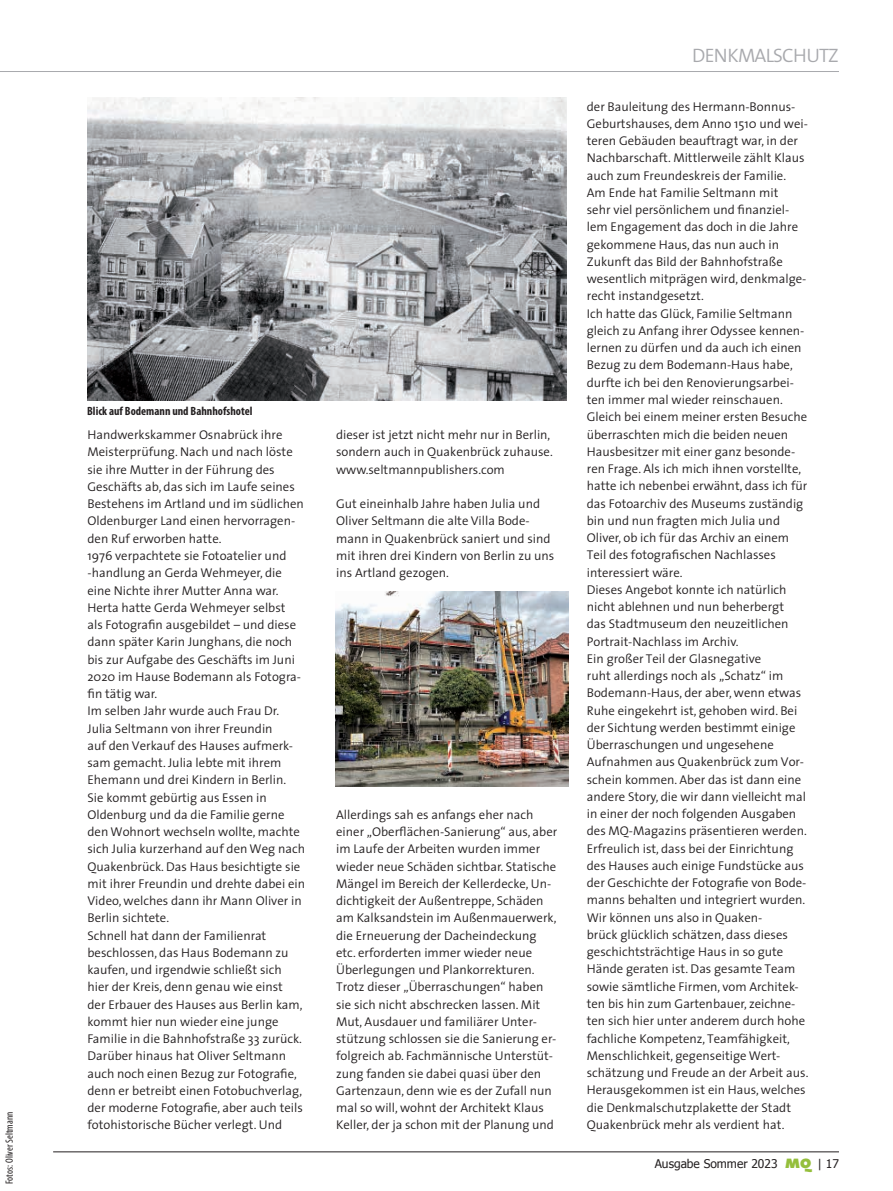
<style>
.page{position:relative;width:893px;height:1191px;background:#fff}
.page>*{position:absolute;margin:0;border:0;box-sizing:border-box;transform-origin:0 0}
.t1{font:300 19.5px "The Sans";letter-spacing:-.035em;color:#a8a9ad}
.t2{font:300 12.75px/17.2px "The Sans";color:#231f20}
.t3{font:700 condensed 12px "Myriad Pro";color:#231f20}
.t4{font:12px "Tahoma";color:#231f20}
.t5{font:condensed 10.5px "Myriad Pro";color:#231f20}
.s1{font-family:"The Sans Black Caps";font-size:18px;color:#95bf3c}
</style>
<div class="page">
<hr style="left:53px;top:1151px;width:786px;height:1px;background:#231f20">
<hr style="left:0;top:71px;width:839px;height:1px;background:#a8a9ad">
<img style="left:87px;top:97px;width:480px;height:304px">
<img style="left:336px;top:591px;width:232px;height:196px">
<p class="t5" style="left:3px;top:1184px;width:74px;rotate:-90deg">Fotos: Oliver Seltmann</p>
<p class="t3" style="left:87px;top:403px;width:167px">Blick auf Bodemann und Bahnhofshotel</p>
<p class="t2" style="left:87px;top:426px;width:219px">Handwerkskammer Osnabrück ihre Meisterprüfung. Nach und nach löste sie ihre Mutter in der Führung des Geschäfts ab, das sich im Laufe seines Bestehens im Artland und im südlichen Oldenburger Land einen hervorragen&shy;den Ruf erworben hatte.<br>1976 verpachtete sie Fotoatelier und -handlung an Gerda Wehmeyer, die eine Nichte ihrer Mutter Anna war.<br>Herta hatte Gerda Wehmeyer selbst<br>als Fotografin ausgebildet – und diese dann später Karin Junghans, die noch bis zur Aufgabe des Geschäfts im Juni 2020 im Hause Bodemann als Fotogra&shy;fin tätig war.<br>Im selben Jahr wurde auch Frau Dr.<br>Julia Seltmann von ihrer Freundin<br>auf den Verkauf des Hauses aufmerk&shy;sam gemacht. Julia lebte mit ihrem Ehemann und drei Kindern in Berlin.<br>Sie kommt gebürtig aus Essen in Oldenburg und da die Familie gerne den Wohnort wechseln wollte, machte sich Julia kurzerhand auf den Weg nach Quakenbrück. Das Haus besichtigte sie mit ihrer Freundin und drehte dabei ein Video, welches dann ihr Mann Oliver in Berlin sichtete.<br>Schnell hat dann der Familienrat beschlossen, das Haus Bodemann zu kaufen, und irgendwie schließt sich hier der Kreis, denn genau wie einst<br>der Erbauer des Hauses aus Berlin kam, kommt hier nun wieder eine junge Familie in die Bahnhofstraße 33 zurück.<br>Darüber hinaus hat Oliver Seltmann auch noch einen Bezug zur Fotografie, denn er betreibt einen Fotobuchverlag, der moderne Fotografie, aber auch teils fotohistorische Bücher verlegt. Und</p>
<p class="t2" style="left:336px;top:426px;width:218px">dieser ist jetzt nicht mehr nur in Berlin, sondern auch in Quakenbrück zuhause. www.seltmannpublishers.com</p>
<p class="t2" style="left:336px;top:495px;width:220px">Gut eineinhalb Jahre haben Julia und Oliver Seltmann die alte Villa Bode&shy;mann in Quakenbrück saniert und sind mit ihren drei Kindern von Berlin zu uns ins Artland gezogen.</p>
<p class="t2" style="left:336px;top:805px;width:223px">Allerdings sah es anfangs eher nach einer „Oberflächen-Sanierung“ aus, aber im Laufe der Arbeiten wurden immer wieder neue Schäden sichtbar. Statische Mängel im Bereich der Kellerdecke, Un&shy;dichtigkeit der Außentreppe, Schäden am Kalksandstein im Außenmauerwerk, die Erneuerung der Dacheindeckung etc. erforderten immer wieder neue Überlegungen und Plankorrekturen.<br>Trotz dieser „Überraschungen“ haben sie sich nicht abschrecken lassen. Mit Mut, Ausdauer und familiärer Unter&shy;stützung schlossen sie die Sanierung er&shy;folgreich ab. Fachmännische Unterstüt&shy;zung fanden sie dabei quasi über den Gartenzaun, denn wie es der Zufall nun mal so will, wohnt der Architekt Klaus Keller, der ja schon mit der Planung und</p>
<h1 class="t1" style="left:692px;top:39px;width:148px">DENKMALSCHUTZ</h1>
<p class="t2" style="left:587px;top:97px;width:223px">der Bauleitung des Hermann-Bonnus-Geburtshauses, dem Anno 1510 und wei&shy;teren Gebäuden beauftragt war, in der Nachbarschaft. Mittlerweile zählt Klaus auch zum Freundeskreis der Familie.<br>Am Ende hat Familie Seltmann mit<br>sehr viel persönlichem und finanziel&shy;lem Engagement das doch in die Jahre gekommene Haus, das nun auch in Zukunft das Bild der Bahnhofstraße wesentlich mitprägen wird, denkmalge&shy;recht instandgesetzt.<br>Ich hatte das Glück, Familie Seltmann gleich zu Anfang ihrer Odyssee kennen&shy;lernen zu dürfen und da auch ich einen Bezug zu dem Bodemann-Haus habe, durfte ich bei den Renovierungsarbei&shy;ten immer mal wieder reinschauen.<br>Gleich bei einem meiner ersten Besuche überraschten mich die beiden neuen Hausbesitzer mit einer ganz besonde&shy;ren Frage. Als ich mich ihnen vorstellte, hatte ich nebenbei erwähnt, dass ich für das Fotoarchiv des Museums zuständig bin und nun fragten mich Julia und Oliver, ob ich für das Archiv an einem Teil des fotografischen Nachlasses interessiert wäre.<br>Dieses Angebot konnte ich natürlich nicht ablehnen und nun beherbergt<br>das Stadtmuseum den neuzeitlichen Portrait-Nachlass im Archiv.<br>Ein großer Teil der Glasnegative<br>ruht allerdings noch als „Schatz“ im Bodemann-Haus, der aber, wenn etwas Ruhe eingekehrt ist, gehoben wird. Bei der Sichtung werden bestimmt einige Überraschungen und ungesehene Aufnahmen aus Quakenbrück zum Vor&shy;schein kommen. Aber das ist dann eine andere Story, die wir dann vielleicht mal in einer der noch folgenden Ausgaben des MQ-Magazins präsentieren werden.<br>Erfreulich ist, dass bei der Einrichtung des Hauses auch einige Fundstücke aus der Geschichte der Fotografie von Bode&shy;manns behalten und integriert wurden.<br>Wir können uns also in Quaken-<br>brück glücklich schätzen, dass dieses geschichtsträchtige Haus in so gute Hände geraten ist. Das gesamte Team sowie sämtliche Firmen, vom Architek&shy;ten bis hin zum Gartenbauer, zeichne&shy;ten sich hier unter anderem durch hohe fachliche Kompetenz, Teamfähigkeit, Menschlichkeit, gegenseitige Wert&shy;schätzung und Freude an der Arbeit aus.<br>Herausgekommen ist ein Haus, welches die Denkmalschutzplakette der Stadt Quakenbrück mehr als verdient hat.</p>
<p class="t4" style="left:655px;top:1155px;width:186px">Ausgabe Sommer 2023 <span class="s1">mq</span> | 17</p>
</div>
